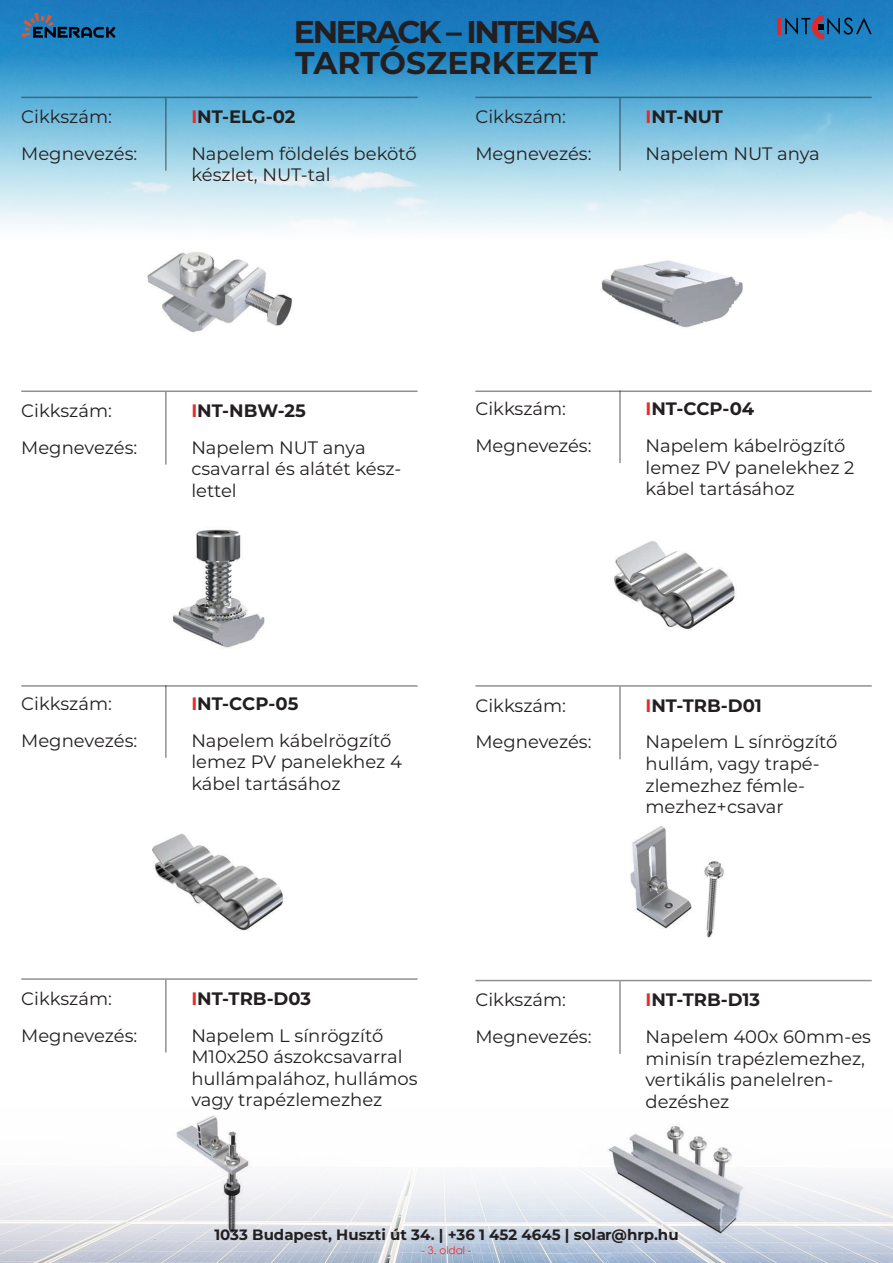
<style>
.page{position:relative;width:893px;height:1263px;background:#fff}
.page>*{position:absolute;margin:0;border:0;box-sizing:border-box;transform-origin:0 0}
.t1{font:700 31.5px/31.5px "Montserrat";letter-spacing:-.035em;color:#231f20}
.t2{font:18px/21.6px "Montserrat";color:#231f20}
.t3{font:700 18px "Montserrat";color:#231f20}
.t4{font:700 15px "Montserrat";color:#231f20}
.t5{font:10.5px "Century Gothic";color:#e62b2b}
.s1{color:#e62b2b}
</style>
<div class="page">
<img style="left:0;top:1167px;width:893px;height:96px">
<img style="left:0;top:0;width:893px;height:229px">
<svg style="left:21px;top:13px;width:95px;height:25px;background:#23628f"></svg>
<hr style="left:777px;top:18px;width:3px;height:16px;background:#e52729">
<svg style="left:785px;top:15px;width:87px;height:24px;background:#266498"></svg>
<hr style="left:21px;top:97px;width:397px;height:1px;background:#231f20">
<hr style="left:475px;top:97px;width:397px;height:1px;background:#231f20">
<hr style="left:165px;top:98px;width:2px;height:73px;background:#231f20">
<img style="left:147px;top:252px;width:146px;height:81px">
<hr style="left:619px;top:98px;width:2px;height:73px;background:#231f20">
<img style="left:591px;top:226px;width:165px;height:102px">
<hr style="left:21px;top:390px;width:397px;height:2px;background:#231f20">
<hr style="left:165px;top:392px;width:2px;height:73px;background:#231f20">
<img style="left:172px;top:529px;width:93px;height:119px">
<hr style="left:619px;top:390px;width:2px;height:73px;background:#231f20">
<img style="left:614px;top:541px;width:121px;height:89px">
<hr style="left:165px;top:685px;width:2px;height:73px;background:#231f20">
<img style="left:152px;top:834px;width:132px;height:97px">
<hr style="left:475px;top:685px;width:397px;height:2px;background:#231f20">
<hr style="left:619px;top:687px;width:2px;height:72px;background:#231f20">
<img style="left:630px;top:825px;width:94px;height:113px">
<hr style="left:21px;top:978px;width:397px;height:2px;background:#231f20">
<hr style="left:165px;top:980px;width:2px;height:72px;background:#231f20">
<img style="left:168px;top:1115px;width:103px;height:127px">
<hr style="left:475px;top:980px;width:397px;height:1px;background:#231f20">
<hr style="left:21px;top:685px;width:397px;height:2px;background:#231f20">
<hr style="left:475px;top:390px;width:397px;height:2px;background:#231f20">
<hr style="left:619px;top:981px;width:2px;height:73px;background:#231f20">
<img style="left:598px;top:1124px;width:151px;height:119px">
<h1 class="t1" style="left:294px;top:14px;width:307px">ENERACK – INTENSA<br>TARTÓSZERKEZET</h1>
<p class="t2" style="left:21px;top:105px;width:92px">Cikkszám:</p>
<p class="t3" style="left:191px;top:104px;width:106px"><span class="s1">I</span>NT-ELG-02</p>
<p class="t2" style="left:191px;top:142px;width:227px">Napelem földelés bekötő készlet, NUT-tal</p>
<p class="t2" style="left:21px;top:142px;width:118px">Megnevezés:</p>
<p class="t2" style="left:475px;top:105px;width:92px">Cikkszám:</p>
<p class="t3" style="left:645px;top:104px;width:79px"><span class="s1">I</span>NT-NUT</p>
<p class="t2" style="left:475px;top:142px;width:118px">Megnevezés:</p>
<p class="t2" style="left:645px;top:142px;width:176px">Napelem NUT anya</p>
<p class="t2" style="left:21px;top:399px;width:92px">Cikkszám:</p>
<p class="t3" style="left:191px;top:398px;width:116px"><span class="s1">I</span>NT-NBW-25</p>
<p class="t2" style="left:191px;top:436px;width:212px">Napelem NUT anya csavarral és alátét kész&shy;lettel</p>
<p class="t2" style="left:21px;top:436px;width:118px">Megnevezés:</p>
<p class="t2" style="left:475px;top:398px;width:92px">Cikkszám:</p>
<p class="t3" style="left:645px;top:396px;width:110px"><span class="s1">I</span>NT-CCP-04</p>
<p class="t2" style="left:645px;top:434px;width:210px">Napelem kábelrögzítő lemez PV panelekhez 2 kábel tartásához</p>
<p class="t2" style="left:475px;top:434px;width:118px">Megnevezés:</p>
<p class="t2" style="left:21px;top:692px;width:92px">Cikkszám:</p>
<p class="t3" style="left:191px;top:691px;width:109px"><span class="s1">I</span>NT-CCP-05</p>
<p class="t2" style="left:191px;top:729px;width:212px">Napelem kábelrögzítő lemez PV panelekhez 4 kábel tartásához</p>
<p class="t2" style="left:21px;top:729px;width:118px">Megnevezés:</p>
<p class="t2" style="left:475px;top:694px;width:92px">Cikkszám:</p>
<p class="t3" style="left:645px;top:692px;width:118px"><span class="s1">I</span>NT-TRB-D01</p>
<p class="t2" style="left:645px;top:730px;width:193px">Napelem L sínrögzítő hullám, vagy trapé&shy;zlemezhez fémle&shy;mezhez+csavar</p>
<p class="t2" style="left:475px;top:731px;width:118px">Megnevezés:</p>
<p class="t2" style="left:21px;top:987px;width:92px">Cikkszám:</p>
<p class="t3" style="left:191px;top:985px;width:121px"><span class="s1">I</span>NT-TRB-D03</p>
<p class="t2" style="left:191px;top:1024px;width:228px">Napelem L sínrögzítő<br>M10x250 ászokcsavarral hullámpalához, hullámos vagy trapézlemezhez</p>
<p class="t2" style="left:21px;top:1024px;width:118px">Megnevezés:</p>
<p class="t2" style="left:475px;top:988px;width:92px">Cikkszám:</p>
<p class="t3" style="left:645px;top:987px;width:116px"><span class="s1">I</span>NT-TRB-D13</p>
<p class="t2" style="left:645px;top:1025px;width:227px">Napelem 400x 60mm-es minisín trapézlemezhez, vertikális panelelren&shy;dezéshez</p>
<p class="t2" style="left:475px;top:1025px;width:118px">Megnevezés:</p>
<p class="t4" style="left:214px;top:1224px;width:466px">1033 Budapest, Huszti út 34. | +36 1 452 4645 | solar@hrp.hu</p>
<p class="t5" style="left:422px;top:1243px;width:51px">- 3. oldal -</p>
</div>
